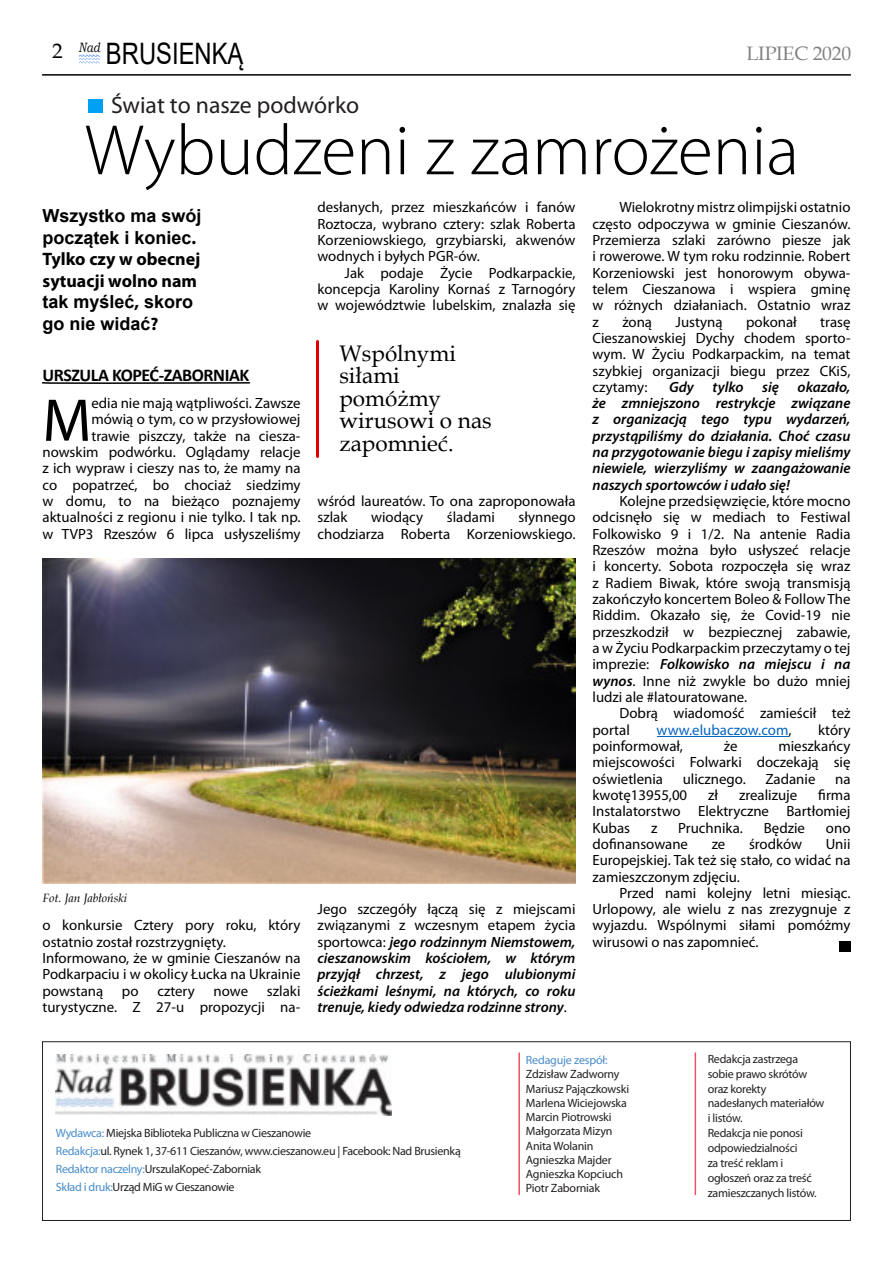
<style>
.page{position:relative;width:893px;height:1263px;background:#fff}
.page>*{position:absolute;margin:0;border:0;box-sizing:border-box;transform-origin:0 0}
.t1{font:300 72px "Myriad Pro";color:#000}
.t2{font:60.9px "Myriad Pro";color:#000}
.t3{font:29.55px "Arial";color:#000;scale:.81 1}
.t4{font:23.7px "Myriad Pro";color:#231f20}
.t5{font:22.5px/22.5px "Book Antiqua";color:#000}
.t6{font:21px "Book Antiqua";color:#000}
.t7{font:19.5px "Book Antiqua";letter-spacing:-.01em;color:rgb(0 0 0/.5)}
.t8{font:700 18px/21.6px "Arial";color:#000}
.t9{font:700 18px/21.6px "Myriad Pro";color:#000}
.t10{font:700 18px "Calibri";letter-spacing:-.025em;color:#000}
.t11{font:14.85px/16.4px "Myriad Pro";color:#000;text-align:justify}
.t12{font:italic 600 14.85px/16.4px "Myriad Pro";color:#000;text-align:justify}
.t13{font:14.85px "Myriad Pro";color:#0563c1}
.t14{font:italic 13.5px "Bookman Old Style";color:#000;scale:.81 1}
.t15{font:12px/14.9px "Myriad Pro";letter-spacing:-.02em;color:#231f20}
.t16{font:italic 12px "Book Antiqua";color:#000}
.t17{font:12px "Myriad Pro";letter-spacing:-.015em;color:#488ccb}
.s1{font-family:"Myriad Pro"}
.s2{font-weight:400;font-style:normal}
.s3{font-weight:600;font-style:italic}
.s4{color:#000}
.s5{color:#488ccb}
</style>
<div class="page">
<div style="left:42px;top:1041px;width:809px;height:180px;background:#fff;border:1px solid #231f20"></div>
<svg style="left:79px;top:55px;width:21px;height:8px"></svg>
<hr style="left:43px;top:74px;width:807px;height:2px;background:#000">
<img style="left:56px;top:1054px;width:336px;height:62px">
<hr style="left:695px;top:1052px;width:1px;height:143px;background:#f04e61">
<hr style="left:518px;top:1052px;width:2px;height:143px;background:#f04e61">
<div style="left:88px;top:99px;width:14px;height:13px;background:#00a1f5"></div>
<hr style="left:657px;top:736px;width:131px;height:1px;background:#0563c1">
<div style="left:839px;top:940px;width:11px;height:11px;background:#000"></div>
<hr style="left:316px;top:341px;width:3px;height:115px;background:#e20000">
<svg style="left:41px;top:382px;width:210px;height:2px"></svg>
<img style="left:43px;top:558px;width:532px;height:325px">
<h3 class="t3" style="left:106px;top:43px;width:171px">BRUSIENKĄ</h3>
<p class="t14" style="left:79px;top:43px;width:28px">Nad</p>
<h3 class="t6" style="left:52px;top:43px;width:12px">2</h3>
<h3 class="t7" style="left:747px;top:46px;width:106px">LIPIEC 2020</h3>
<h3 class="t4" style="left:111px;top:96px;width:250px">Świat to nasze podwórko</h3>
<h1 class="t1" style="left:85px;top:120px;width:716px">Wybudzeni z zamrożenia</h1>
<p class="t8" style="left:43px;top:207px;width:161px">Wszystko ma swój początek i koniec<span class="s1">.</span></p>
<p class="t9" style="left:43px;top:250px;width:160px">Tylko czy w obecnej sytuacji wolno nam</p>
<p class="t8" style="left:43px;top:293px;width:152px">tak myśleć<span class="s1">,</span> skoro go nie widać<span class="s1">?</span></p>
<p class="t10" style="left:43px;top:368px;width:208px">URSZULA KOPEĆ-ZABORNIAK</p>
<p class="t11" style="left:43px;top:396px;width:259px;text-align:right">edia nie mają wątpliwości. Zawsze<br>mówią o tym, co w przysłowiowej<br>trawie piszczy, także na ciesza&shy;nowskim podwórku. Oglądamy relacje z ich wypraw i cieszy nas to, że mamy na co popatrzeć, bo chociaż siedzimy w domu, to na bieżąco poznajemy aktualności z regionu i nie tylko. I tak np. w TVP3 Rzeszów 6 lipca usłyszeliśmy</p>
<h2 class="t2" style="left:43px;top:395px;width:50px">M</h2>
<p class="t16" style="left:43px;top:893px;width:86px">Fot. Jan Jabłoński</p>
<p class="t11" style="left:43px;top:918px;width:259px;text-align:left">o konkursie Cztery pory roku, który ostatnio został rozstrzygnięty.<br>Informowano, że w gminie Cieszanów na<br>Podkarpaciu i w okolicy Łucka na Ukrainie powstaną</p>
<p class="t11" style="left:43px;top:984px;width:259px;text-align:right">szlaki<br>turystyczne. Z 27-u propozycji na-</p>
<p class="t11" style="left:122px;top:984px;width:18px">po</p>
<p class="t11" style="left:157px;top:984px;width:39px">cztery</p>
<p class="t11" style="left:214px;top:984px;width:36px">nowe</p>
<p class="t11" style="left:317px;top:200px;width:259px">desłanych, przez mieszkańców i fanów Roztocza, wybrano cztery: szlak Roberta Korzeniowskiego, grzybiarski, akwenów wodnych i byłych PGR-ów.</p>
<p class="t11" style="left:317px;top:266px;width:259px;text-indent:27px">Jak podaje Życie Podkarpackie, koncepcja Karoliny Kornaś z Tarnogóry w województwie lubelskim, znalazła się</p>
<h3 class="t5" style="left:339px;top:345px;width:154px">Wspólnymi siłami pomóżmy wirusowi o nas zapomnieć.</h3>
<p class="t11" style="left:317px;top:494px;width:259px">wśród laureatów. To ona zaproponowała szlak</p>
<p class="t11" style="left:317px;top:510px;width:259px;text-align:right">słynnego<br>chodziarza Roberta Korzeniowskiego.</p>
<p class="t11" style="left:371px;top:510px;width:54px">wiodący</p>
<p class="t11" style="left:447px;top:510px;width:49px">śladami</p>
<p class="t12" style="left:317px;top:902px;width:259px"><span class="s2">Jego szczegóły łączą się z miejscami związanymi z wczesnym etapem życia sportowca:</span> jego rodzinnym Niemstowem, cieszanowskim kościołem, w którym przyjął chrzest, z jego ulubionymi ścieżkami leśnymi, na których, co roku trenuje, kiedy odwiedza rodzinne strony<span class="s2">.</span></p>
<p class="t11" style="left:592px;top:200px;width:259px;text-indent:27px">Wielokrotny mistrz olimpijski ostatnio często odpoczywa w gminie Cieszanów.<br>Przemierza szlaki zarówno piesze jak i rowerowe. W tym roku rodzinnie. Robert Korzeniowski jest honorowym obywa&shy;telem Cieszanowa i wspiera gminę w różnych działaniach. Ostatnio wraz z</p>
<p class="t11" style="left:622px;top:315px;width:31px">żoną</p>
<p class="t11" style="left:676px;top:315px;width:49px">Justyną</p>
<p class="t11" style="left:746px;top:315px;width:52px">pokonał</p>
<p class="t11" style="left:592px;top:315px;width:260px;text-indent:228px">trasę Cieszanowskiej Dychy chodem sporto&shy;wym. W Życiu Podkarpackim, na temat szybkiej organizacji biegu przez CKiS, czytamy:</p>
<p class="t12" style="left:592px;top:380px;width:259px;text-indent:205px">okazało, że zmniejszono restrykcje związane z organizacją tego typu wydarzeń, przystąpiliśmy do działania. Choć czasu na przygotowanie biegu i zapisy mieliśmy niewiele, wierzyliśmy w zaangażowanie naszych sportowców i udało się!</p>
<p class="t11" style="left:592px;top:494px;width:259px;text-indent:27px">Kolejne przedsięwzięcie, które mocno odcisnęło się w mediach to Festiwal Folkowisko 9 i 1/2. Na antenie Radia Rzeszów można było usłyszeć relacje i koncerty. Sobota rozpoczęła się wraz z Radiem Biwak, które swoją transmisją zakończyło koncertem Boleo &amp; Follow The Riddim. Okazało się, że Covid-19 nie przeszkodził w bezpiecznej zabawie, a w Życiu Podkarpackim przeczytamy o tej imprezie: <span class="s3">Folkowisko na miejscu i na wynos</span>. Inne niż zwykle bo dużo mniej ludzi ale #latouratowane.</p>
<p class="t11" style="left:592px;top:706px;width:259px;text-indent:27px">Dobrą wiadomość zamieścił też portal</p>
<p class="t12" style="left:669px;top:380px;width:26px">Gdy</p>
<p class="t12" style="left:713px;top:380px;width:32px">tylko</p>
<p class="t12" style="left:762px;top:380px;width:18px">się</p>
<p class="t13" style="left:657px;top:723px;width:136px">www.elubaczow.com<span class="s4">,</span></p>
<p class="t11" style="left:818px;top:723px;width:34px">który</p>
<p class="t11" style="left:592px;top:739px;width:92px">poinformował,</p>
<p class="t11" style="left:724px;top:739px;width:15px">że</p>
<p class="t11" style="left:592px;top:739px;width:259px;text-indent:186px">mieszkańcy miejscowości Folwarki doczekają się oświetlenia</p>
<p class="t11" style="left:683px;top:772px;width:65px">ulicznego.</p>
<p class="t11" style="left:765px;top:772px;width:52px">Zadanie</p>
<p class="t11" style="left:835px;top:772px;width:17px">na</p>
<p class="t11" style="left:592px;top:788px;width:96px">kwotę13955,00</p>
<p class="t11" style="left:708px;top:788px;width:11px">zł</p>
<p class="t11" style="left:739px;top:788px;width:60px">zrealizuje</p>
<p class="t11" style="left:592px;top:788px;width:259px;text-indent:226px">firma Instalatorstwo Elektryczne Bartłomiej Kubas</p>
<p class="t11" style="left:651px;top:821px;width:8px">z</p>
<p class="t11" style="left:678px;top:821px;width:66px">Pruchnika.</p>
<p class="t11" style="left:764px;top:821px;width:43px">Będzie</p>
<p class="t11" style="left:826px;top:821px;width:26px">ono</p>
<p class="t11" style="left:592px;top:837px;width:97px">dofinansowane</p>
<p class="t11" style="left:712px;top:837px;width:15px">ze</p>
<p class="t11" style="left:749px;top:837px;width:55px">środków</p>
<p class="t11" style="left:592px;top:837px;width:259px;text-indent:233px">Unii Europejskiej. Tak też się stało, co widać na zamieszczonym zdjęciu.</p>
<p class="t11" style="left:592px;top:886px;width:259px;text-indent:27px">Przed nami kolejny letni miesiąc.<br>Urlopowy, ale wielu z nas zrezygnuje z wyjazdu. Wspólnymi siłami pomóżmy wirusowi o nas zapomnieć.</p>
<p class="t15" style="left:56px;top:1125px;width:406px;line-height:18px"><span class="s5">Wydawca:</span> Miejska Biblioteka Publiczna w Cieszanowie<br><span class="s5">Redakcja:</span>ul. Rynek 1, 37-611 Cieszanów, www.cieszanow.eu | Facebook: Nad Brusienką <span class="s5">Redaktor naczelny:</span>UrszulaKopeć-Zaborniak<br><span class="s5">Skład i druk:</span>Urząd MiG w Cieszanowie</p>
<p class="t17" style="left:526px;top:1055px;width:83px">Redaguje zespół:</p>
<p class="t15" style="left:526px;top:1068px;width:105px;line-height:14.2px">Zdzisław Zadworny<br>Mariusz Pajączkowski<br>Marlena Wiciejowska<br>Marcin Piotrowski<br>Małgorzata Mizyn<br>Anita Wolanin<br>Agnieszka Majder<br>Agnieszka Kopciuch<br>Piotr Zaborniak</p>
<p class="t15" style="left:708px;top:1052px;width:118px">Redakcja zastrzega sobie prawo skrótów oraz korekty nadesłanych materiałów i listów.<br>Redakcja nie ponosi odpowiedzialności<br>za treść reklam i ogłoszeń oraz za treść zamieszczanych listów.</p>
</div>
